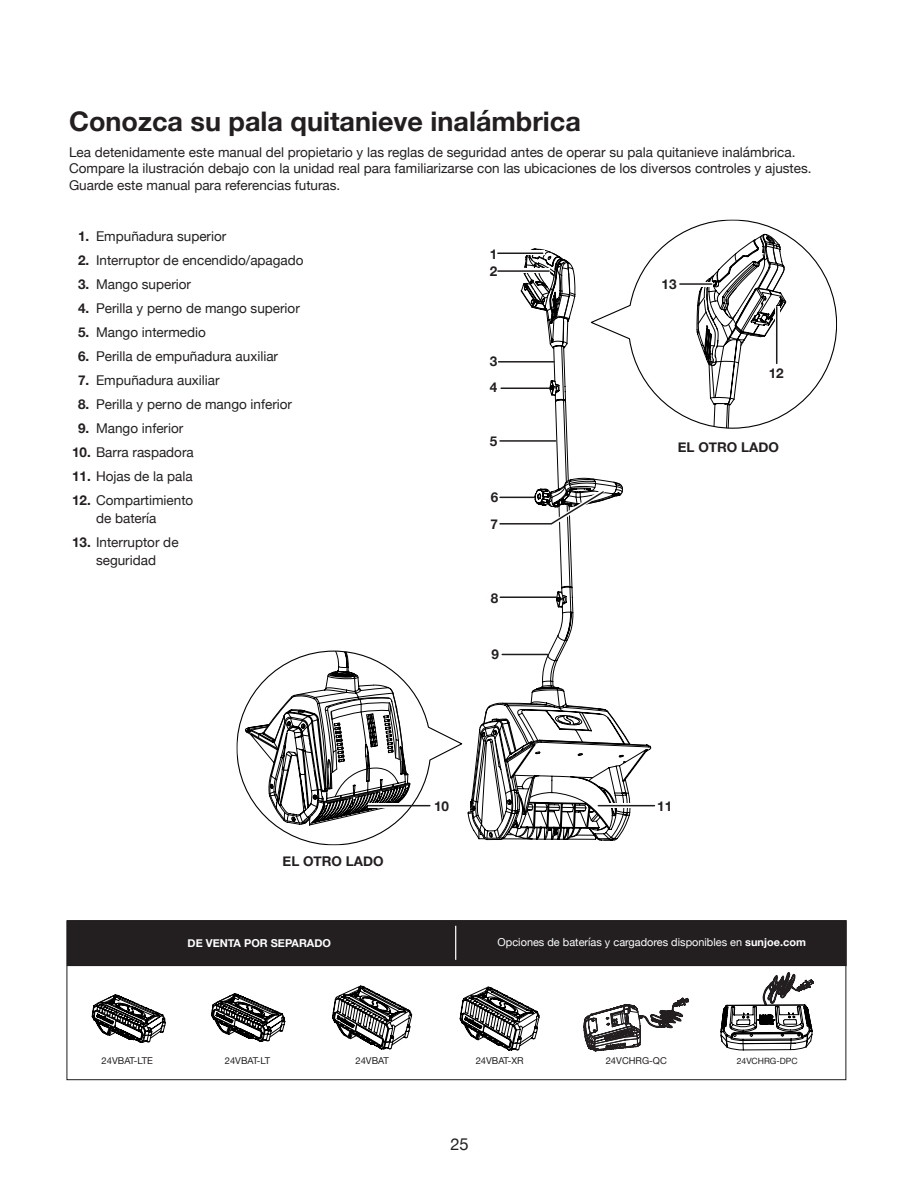
<style>
.page{position:relative;width:918px;height:1188px;background:#fff}
.page>*{position:absolute;margin:0;border:0;box-sizing:border-box;transform-origin:0 0}
.t1{font:700 27px "Helvetica Neue";color:#231f20}
.t2{font:16.5px "Helvetica Neue";color:#231f20}
.t3{font:13.5px/16.2px "Helvetica Neue";color:#231f20}
.t4{font:700 13.5px/16.8px "Helvetica Neue";color:#231f20}
.t5{font:10.95px "Helvetica Neue";color:#fff}
.t6{font:700 10.95px "Helvetica Neue";color:#fff}
.t7{font:9.45px "Helvetica Neue";color:#231f20}
.t8{font:8.55px "Helvetica Neue";color:#231f20}
.s1{font-weight:700}
</style>
<div class="page">
<svg style="left:237px;top:650px;width:223px;height:196px"></svg>
<svg style="left:660px;top:219px;width:177px;height:210px"></svg>
<svg style="left:368px;top:804px;width:39px;height:4px"></svg>
<hr style="left:368px;top:805px;width:62px;height:1px;background:#1f1c1d">
<svg style="left:775px;top:306px;width:4px;height:38px"></svg>
<hr style="left:776px;top:307px;width:1px;height:56px;background:#1f1c1d">
<hr style="left:692px;top:282px;width:21px;height:4px;background:#fff">
<hr style="left:680px;top:283px;width:32px;height:2px;background:#1f1c1d">
<div style="left:67px;top:921px;width:779px;height:45px;background:#231f20"></div>
<div style="left:67px;top:920px;width:780px;height:46px;border:1px solid #1f1c1d"></div>
<hr style="left:455px;top:926px;width:1px;height:34px;background:#fff">
<svg style="left:332px;top:986px;width:80px;height:63px"></svg>
<svg style="left:92px;top:995px;width:74px;height:48px"></svg>
<svg style="left:211px;top:993px;width:74px;height:49px"></svg>
<svg style="left:460px;top:249px;width:229px;height:802px"></svg>
<svg style="left:721px;top:972px;width:93px;height:78px"></svg>
<h1 class="t1" style="left:69px;top:100px;width:513px">Conozca su pala quitanieve inalámbrica</h1>
<p class="t3" style="left:69px;top:145px;width:744px">Lea detenidamente este manual del propietario y las reglas de seguridad antes de operar su pala quitanieve inalámbrica.<br>Compare la ilustración debajo con la unidad real para familiarizarse con las ubicaciones de los diversos controles y ajustes.<br>Guarde este manual para referencias futuras.</p>
<p class="t3" style="left:78px;top:229px;width:150px"><span class="s1">1.</span> Empuñadura superior</p>
<p class="t3" style="left:78px;top:253px;width:227px"><span class="s1">2.</span> Interruptor de encendido/apagado</p>
<p class="t3" style="left:78px;top:277px;width:115px"><span class="s1">3.</span> Mango superior</p>
<p class="t3" style="left:78px;top:301px;width:223px"><span class="s1">4.</span> Perilla y perno de mango superior</p>
<p class="t3" style="left:78px;top:325px;width:129px"><span class="s1">5.</span> Mango intermedio</p>
<p class="t3" style="left:78px;top:349px;width:202px"><span class="s1">6.</span> Perilla de empuñadura auxiliar</p>
<p class="t3" style="left:78px;top:373px;width:143px"><span class="s1">7.</span> Empuñadura auxiliar</p>
<p class="t3" style="left:78px;top:397px;width:216px"><span class="s1">8.</span> Perilla y perno de mango inferior</p>
<p class="t3" style="left:78px;top:421px;width:107px"><span class="s1">9.</span> Mango inferior</p>
<p class="t3" style="left:72px;top:445px;width:123px"><span class="s1">10.</span> Barra raspadora</p>
<p class="t3" style="left:72px;top:469px;width:122px"><span class="s1">11.</span> Hojas de la pala</p>
<p class="t3" style="left:96px;top:492px;width:99px;line-height:18px;text-indent:-24px"><span class="s1">12.</span> Compartimiento de batería</p>
<p class="t3" style="left:72px;top:534px;width:108px;line-height:18px;text-align:center"><span class="s1">13.</span> Interruptor de seguridad</p>
<p class="t4" style="left:490px;top:246px;width:9px">1<br>2</p>
<p class="t4" style="left:490px;top:349px;width:9px;line-height:25.3px">3<br>4</p>
<p class="t4" style="left:490px;top:433px;width:9px">5</p>
<p class="t4" style="left:490px;top:484px;width:9px;line-height:26.7px">6<br>7</p>
<p class="t4" style="left:491px;top:590px;width:9px">8</p>
<p class="t4" style="left:491px;top:646px;width:9px">9</p>
<p class="t4" style="left:662px;top:276px;width:17px">13</p>
<p class="t4" style="left:769px;top:365px;width:17px">12</p>
<p class="t4" style="left:678px;top:439px;width:103px">EL OTRO LADO</p>
<p class="t4" style="left:283px;top:854px;width:103px">EL OTRO LADO</p>
<p class="t4" style="left:434px;top:798px;width:17px">10</p>
<p class="t4" style="left:657px;top:798px;width:17px">11</p>
<p class="t6" style="left:188px;top:934px;width:145px">DE VENTA POR SEPARADO</p>
<p class="t5" style="left:498px;top:935px;width:310px">Opciones de baterías y cargadores disponibles en <span class="s1">sunjoe.com</span></p>
<p class="t7" style="left:102px;top:1054px;width:53px">24VBAT-LTE</p>
<p class="t7" style="left:225px;top:1054px;width:47px">24VBAT-LT</p>
<p class="t7" style="left:355px;top:1053px;width:35px">24VBAT</p>
<p class="t7" style="left:476px;top:1054px;width:50px">24VBAT-XR</p>
<p class="t7" style="left:606px;top:1053px;width:63px">24VCHRG-QC</p>
<p class="t8" style="left:737px;top:1055px;width:62px">24VCHRG-DPC</p>
<p class="t2" style="left:450px;top:1132px;width:20px">25</p>
</div>
